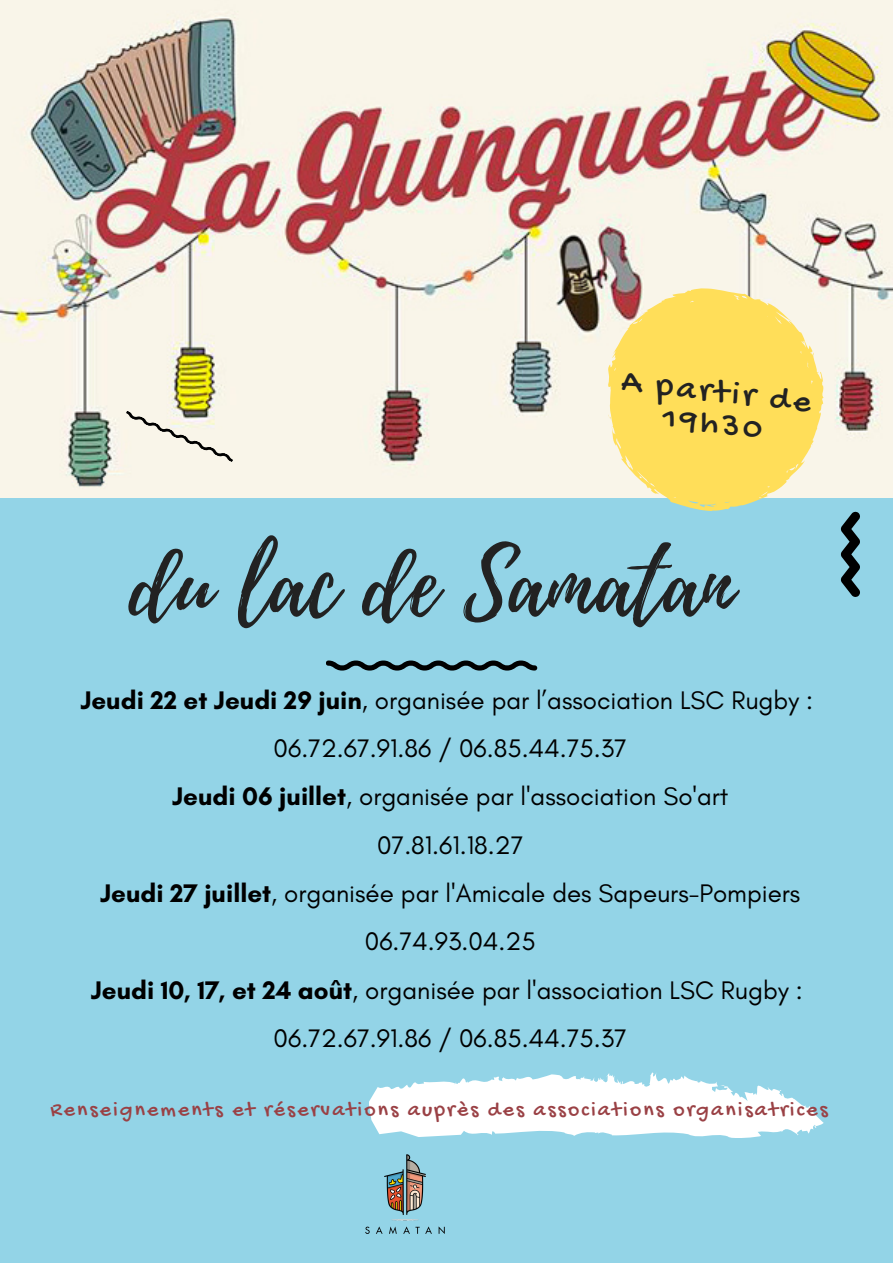
<style>
.page{position:relative;width:893px;height:1264px;background:#fff}
.page>*{position:absolute;margin:0;border:0;box-sizing:border-box;transform-origin:0 0}
.t1{font:90.15px "Playlist Script";color:#222}
.t2{font:34.35px/31.5px "Gochi Hand";color:#222;text-align:center}
.t3{font:25.95px "Glacial Indifference";color:#000}
.t4{font:21.75px "Gochi Hand";letter-spacing:.1em;color:#9a4145}
.s1{font-weight:700}
</style>
<div class="page">
<div style="left:0;top:0;width:892px;height:1262px;background:#93d4e7"></div>
<img style="left:0;top:0;width:892px;height:497px">
<svg style="left:126px;top:410px;width:107px;height:52px;background:#e3e0d4"></svg>
<svg style="left:608px;top:288px;width:215px;height:223px;background:#f7de76"></svg>
<svg style="left:326px;top:660px;width:211px;height:10px"></svg>
<svg style="left:840px;top:511px;width:19px;height:86px"></svg>
<img style="left:365px;top:1154px;width:80px;height:80px">
<svg style="left:369px;top:1072px;width:454px;height:65px"></svg>
<p class="t2" style="left:623px;top:367px;width:192px;rotate:7deg">A partir de<br>19h30</p>
<p class="t1" style="left:130px;top:520px;width:604px">du lac de Samatan</p>
<p class="t3" style="left:80px;top:684px;width:734px"><span class="s1">Jeudi 22 et Jeudi 29 juin</span>, organisée par l’association LSC Rugby :</p>
<p class="t3" style="left:273px;top:732px;width:355px">06.72.67.91.86 / 06.85.44.75.37</p>
<p class="t3" style="left:172px;top:780px;width:557px"><span class="s1">Jeudi 06 juillet</span>, organisée par l'association So'art</p>
<p class="t3" style="left:377px;top:829px;width:148px">07.81.61.18.27</p>
<p class="t3" style="left:100px;top:877px;width:701px"><span class="s1">Jeudi 27 juillet</span>, organisée par l'Amicale des Sapeurs-Pompiers</p>
<p class="t3" style="left:365px;top:925px;width:172px">06.74.93.04.25</p>
<p class="t3" style="left:91px;top:974px;width:713px"><span class="s1">Jeudi 10, 17, et 24 août</span>, organisée par l'association LSC Rugby :</p>
<p class="t3" style="left:273px;top:1022px;width:355px">06.72.67.91.86 / 06.85.44.75.37</p>
<p class="t4" style="left:50px;top:1097px;width:778px">Renseignements et réservations auprès des associations organisatrices</p>
</div>
